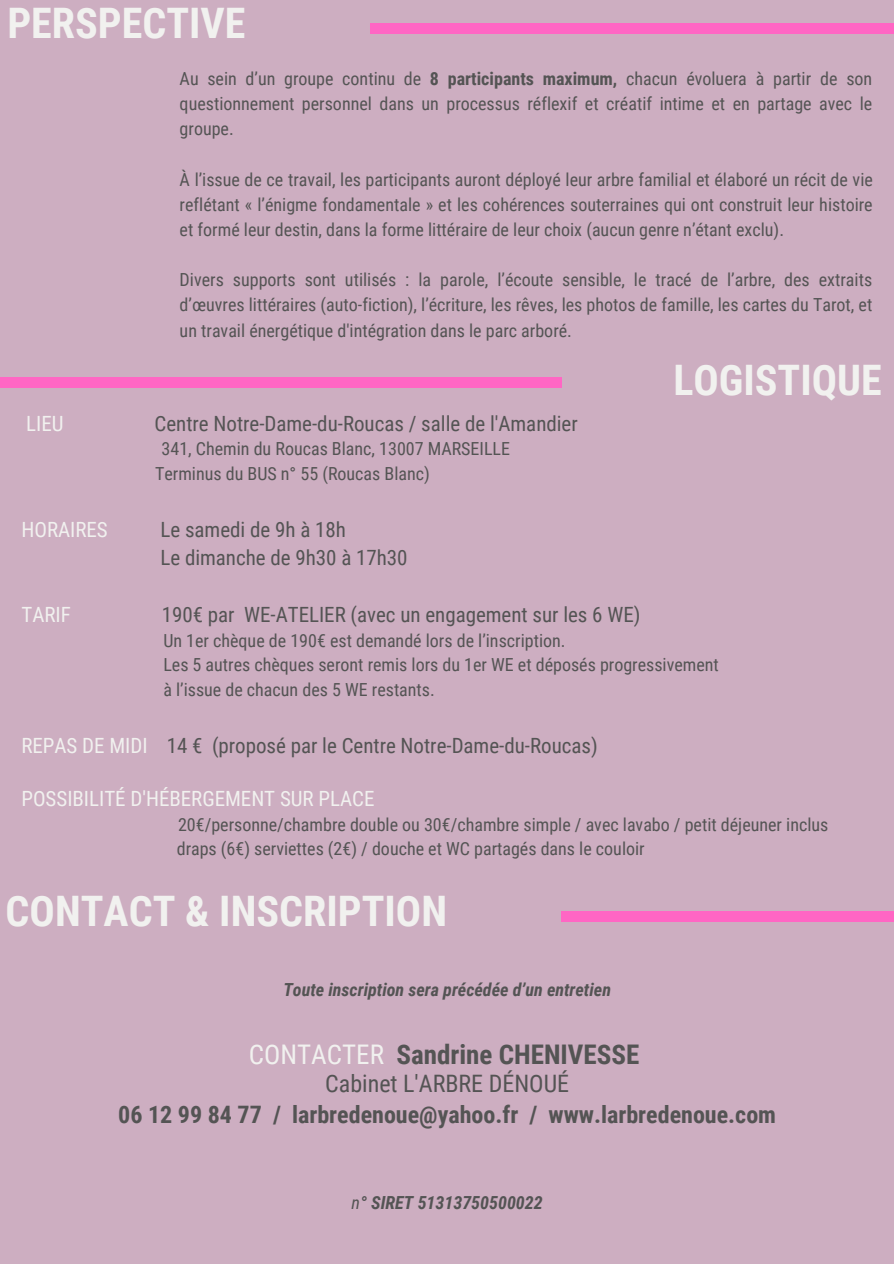
<style>
.page{position:relative;width:894px;height:1264px;background:#fff}
.page>*{position:absolute;margin:0;border:0;box-sizing:border-box;transform-origin:0 0}
.t1{font:700 42px "Roboto Condensed";color:#f1f1ef}
.t2{font:700 27px "Roboto Condensed";color:#545454}
.t3{font:700 24px "Roboto Condensed";color:#545454}
.t4{font:24px "Roboto Condensed";color:#545454}
.t5{font:21px/28.5px "Roboto Condensed";color:#545454}
.t6{font:21px "Roboto Condensed";color:#f1f1ef}
.t7{font:18px/25.2px "Roboto Condensed";color:#545454;text-align:justify}
.t8{font:italic 700 18px "Roboto Condensed";color:#545454}
.s1{font-weight:700}
.s2{color:#f1f1ef}
.s3{font-weight:400;color:#f1f1ef}
.s4{font-weight:400}
</style>
<div class="page">
<div style="left:0;top:0;width:893px;height:1263px;background:#cdaec1"></div>
<div style="left:0;top:377px;width:561px;height:10px;background:#ff66c4"></div>
<div style="left:370px;top:23px;width:523px;height:10px;background:#ff66c4"></div>
<div style="left:561px;top:911px;width:332px;height:10px;background:#ff66c4"></div>
<h1 class="t1" style="left:7px;top:-1px;width:240px">PERSPECTIVE</h1>
<p class="t7" style="left:180px;top:66px;width:694px">Au sein d’un groupe continu de <span class="s1">8 participants maximum,</span> chacun évoluera à partir de son questionnement personnel dans un processus réflexif et créatif intime et en partage avec le groupe.</p>
<p class="t7" style="left:180px;top:167px;width:694px">À l’issue de ce travail, les participants auront déployé leur arbre familial et élaboré un récit de vie reflétant « l’énigme fondamentale » et les cohérences souterraines qui ont construit leur histoire et formé leur destin, dans la forme littéraire de leur choix (aucun genre n’étant exclu).</p>
<p class="t7" style="left:180px;top:267px;width:694px">Divers supports sont utilisés : la parole, l’écoute sensible, le tracé de l’arbre, des extraits d’œuvres littéraires (auto-fiction), l’écriture, les rêves, les photos de famille, les cartes du Tarot, et un travail énergétique d'intégration dans le parc arboré.</p>
<p class="t6" style="left:26px;top:411px;width:39px">LIEU</p>
<p class="t5" style="left:154px;top:409px;width:424px">Centre Notre-Dame-du-Roucas / salle de l'Amandier</p>
<p class="t7" style="left:155px;top:436px;width:356px;line-height:24.5px;text-indent:6px">341, Chemin du Roucas Blanc, 13007 MARSEILLE<br>Terminus du BUS n° 55 (Roucas Blanc)</p>
<p class="t6" style="left:21px;top:517px;width:88px">HORAIRES</p>
<p class="t5" style="left:160px;top:515px;width:248px">Le samedi de 9h à 18h<br>Le dimanche de 9h30 à 17h30</p>
<h1 class="t1" style="left:673px;top:356px;width:210px">LOGISTIQUE</h1>
<p class="t6" style="left:21px;top:603px;width:51px">TARIF</p>
<p class="t5" style="left:162px;top:601px;width:480px">190€ par WE-ATELIER (avec un engagement sur les 6 WE)</p>
<p class="t7" style="left:163px;top:628px;width:557px;line-height:24.5px;text-align:left">Un 1er chèque de 190€ est demandé lors de l’inscription.<br>Les 5 autres chèques seront remis lors du 1er WE et déposés progressivement à l’issue de chacun des 5 WE restants.</p>
<p class="t5" style="left:21px;top:731px;width:577px"><span class="s2">REPAS DE MIDI</span> 14 € (proposé par le Centre Notre-Dame-du-Roucas)</p>
<p class="t6" style="left:21px;top:786px;width:354px">POSSIBILITÉ D'HÉBERGEMENT SUR PLACE</p>
<p class="t7" style="left:177px;top:812px;width:653px;line-height:24.5px">20€/personne/chambre double ou 30€/chambre simple / avec lavabo / petit déjeuner inclus draps (6€) serviettes (2€) / douche et WC partagés dans le couloir</p>
<h1 class="t1" style="left:6px;top:887px;width:443px">CONTACT &amp; INSCRIPTION</h1>
<p class="t8" style="left:283px;top:979px;width:329px">Toute inscription sera précédée d’un entretien</p>
<h2 class="t2" style="left:249px;top:1039px;width:392px"><span class="s3">CONTACTER</span> Sandrine CHENIVESSE</h2>
<h3 class="t4" style="left:325px;top:1069px;width:245px">Cabinet L'ARBRE DÉNOUÉ</h3>
<h3 class="t3" style="left:118px;top:1101px;width:659px">06 12 99 84 77 / larbredenoue@yahoo.fr / www.larbredenoue.com</h3>
<p class="t8" style="left:351px;top:1192px;width:192px"><span class="s4">n</span>° SIRET 51313750500022</p>
</div>
